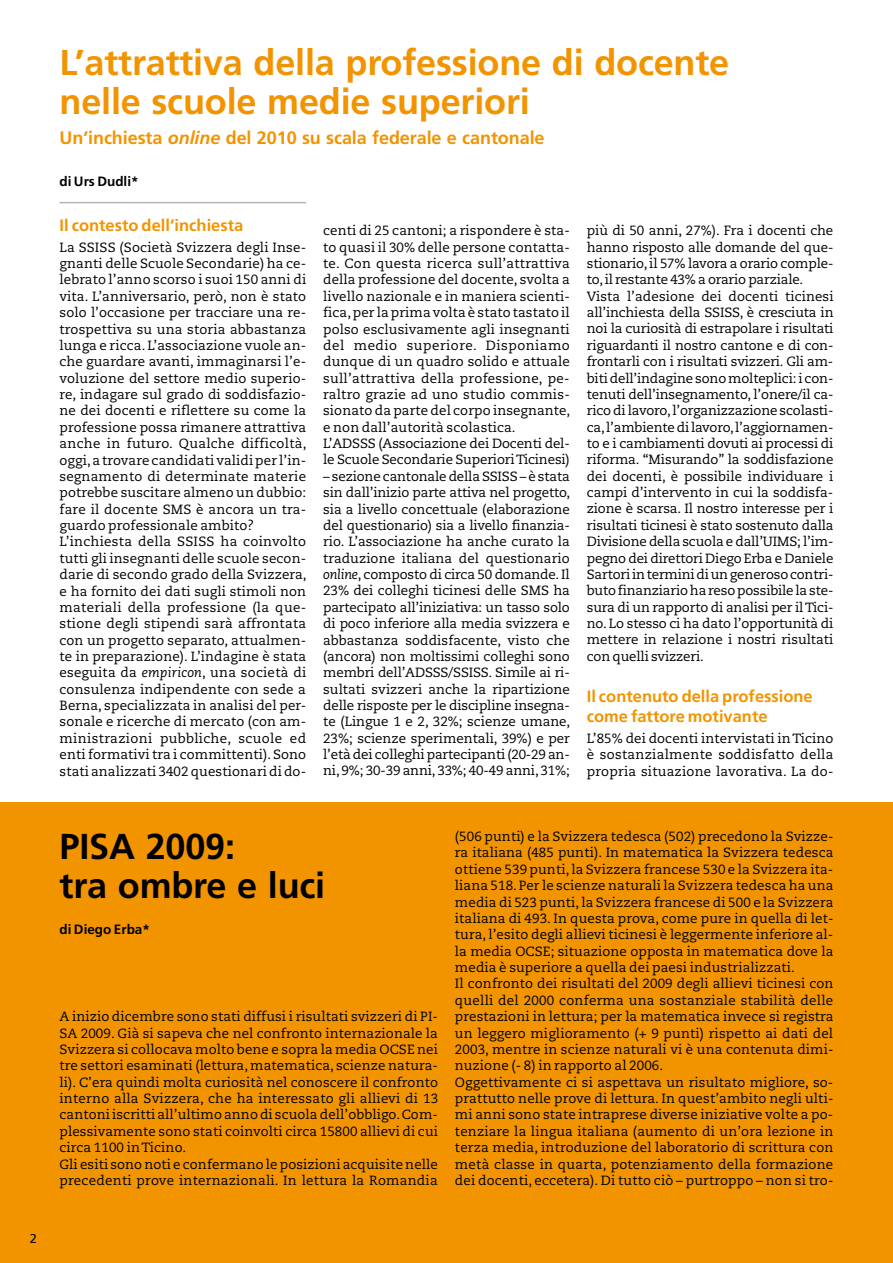
<style>
.page{position:relative;width:893px;height:1263px;background:#fff}
.page>*{position:absolute;margin:0;border:0;box-sizing:border-box;transform-origin:0 0}
.t1{font:700 36px/39px "Frutiger";letter-spacing:-.005em;color:#f29400}
.t2{font:700 36px/39px "Frutiger";letter-spacing:-.005em;color:#000}
.t3{font:700 18px "Frutiger";letter-spacing:-.005em;color:#f29400}
.t4{font:700 16.5px/19.5px "Frutiger";color:#f29400}
.t5{font:700 13.5px "Frutiger";color:#000}
.t6{font:13.35px/16.4px "Caecilia";letter-spacing:.01em;color:#000}
.t7{font:13.35px/16.4px "Caecilia";letter-spacing:-.01em;color:#000}
.t8{font:12.75px "Frutiger";color:#000}
.s1{font-style:italic}
</style>
<div class="page">
<div style="left:0;top:803px;width:893px;height:460px;background:#f29400"></div>
<hr style="left:60px;top:202px;width:246px;height:1px;background:#b1b3b4">
<p class="t8" style="left:30px;top:1231px;width:9px">2</p>
<h1 class="t1" style="left:60px;top:42px;width:671px">L’attrattiva della professione di docente nelle scuole medie superiori</h1>
<h2 class="t3" style="left:60px;top:127px;width:487px">Un’inchiesta <span class="s1">online</span> del 2010 su scala federale e cantonale</h2>
<p class="t5" style="left:60px;top:174px;width:81px">di Urs Dudli*</p>
<p class="t4" style="left:60px;top:215px;width:185px">Il contesto dell’inchiesta</p>
<p class="t6" style="left:60px;top:239px;width:249px">La SSISS (Società Svizzera degli Inse&shy;gnanti delle Scuole Secondarie) ha ce&shy;lebrato l’anno scorso i suoi 150 anni di vita. L’anniversario, però, non è stato solo l’occasione per tracciare una re&shy;trospettiva su una storia abbastanza lunga e ricca. L’associazione vuole an&shy;che guardare avanti, immaginarsi l’e&shy;voluzione del settore medio superio&shy;re, indagare sul grado di soddisfazio&shy;ne dei docenti e riflettere su come la professione possa rimanere attrattiva anche in futuro. Qualche difficoltà, oggi, a trovare candidati validi per l’in&shy;segnamento di determinate materie potrebbe suscitare almeno un dubbio: fare il docente SMS è ancora un tra&shy;guardo professionale ambito?<br>L’inchiesta della SSISS ha coinvolto tutti gli insegnanti delle scuole secon&shy;darie di secondo grado della Svizzera, e ha fornito dei dati sugli stimoli non materiali della professione (la que&shy;stione degli stipendi sarà affrontata con un progetto separato, attualmen&shy;te in preparazione). L’indagine è stata eseguita da <span class="s1">empiricon</span>, una società di consulenza indipendente con sede a Berna, specializzata in analisi del per&shy;sonale e ricerche di mercato (con am&shy;ministrazioni pubbliche, scuole ed enti formativi tra i committenti). Sono stati analizzati 3402 questionari di do-</p>
<p class="t6" style="left:323px;top:223px;width:249px">centi di 25 cantoni; a rispondere è sta&shy;to quasi il 30% delle persone contatta&shy;te. Con questa ricerca sull’attrattiva della professione del docente, svolta a livello nazionale e in maniera scienti&shy;fica, per la prima volta è stato tastato il polso esclusivamente agli insegnanti del medio superiore. Disponiamo dunque di un quadro solido e attuale sull’attrattiva della professione, pe&shy;raltro grazie ad uno studio commis&shy;sionato da parte del corpo insegnante, e non dall’autorità scolastica.<br>L’ADSSS (Associazione dei Docenti del&shy;le Scuole Secondarie Superiori Ticinesi)</p>
<p class="t6" style="left:323px;top:468px;width:249px;text-align:justify">– sezione cantonale della SSISS – è stata sin dall’inizio parte attiva nel progetto, sia a livello concettuale (elaborazione del questionario) sia a livello finanzia&shy;rio. L’associazione ha anche curato la traduzione italiana del questionario <span class="s1">online</span>, composto di circa 50 domande. Il 23% dei colleghi ticinesi delle SMS ha partecipato all’iniziativa: un tasso solo di poco inferiore alla media svizzera e abbastanza soddisfacente, visto che (ancora) non moltissimi colleghi sono membri dell’ADSSS/SSISS. Simile ai ri&shy;sultati svizzeri anche la ripartizione delle risposte per le discipline insegna&shy;te (Lingue 1 e 2, 32%; scienze umane, 23%; scienze sperimentali, 39%) e per l’età dei colleghi partecipanti (20-29 an&shy;ni, 9%; 30-39 anni, 33%; 40-49 anni, 31%;</p>
<p class="t7" style="left:587px;top:223px;width:248px">più di 50 anni, 27%). Fra i docenti che hanno risposto alle domande del que&shy;stionario, il 57% lavora a orario comple&shy;to, il restante 43% a orario parziale.<br>Vista l’adesione dei docenti ticinesi all’inchiesta della SSISS, è cresciuta in noi la curiosità di estrapolare i risultati riguardanti il nostro cantone e di con&shy;frontarli con i risultati svizzeri. Gli am&shy;biti dell’indagine sono molteplici: i con&shy;tenuti dell’insegnamento, l’onere/il ca&shy;rico di lavoro, l’organizzazione scolasti&shy;ca, l’ambiente di lavoro, l’aggiornamen&shy;to e i cambiamenti dovuti ai processi di riforma. “Misurando” la soddisfazione dei docenti, è possibile individuare i campi d’intervento in cui la soddisfa&shy;zione è scarsa. Il nostro interesse per i risultati ticinesi è stato sostenuto dalla Divisione della scuola e dall’UIMS; l’im&shy;pegno dei direttori Diego Erba e Daniele Sartori in termini di un generoso contri&shy;buto finanziario ha reso possibile la ste&shy;sura di un rapporto di analisi per il Tici&shy;no. Lo stesso ci ha dato l’opportunità di mettere in relazione i nostri risultati con quelli svizzeri.</p>
<p class="t4" style="left:587px;top:686px;width:227px">Il contenuto della professione come fattore motivante</p>
<p class="t6" style="left:587px;top:730px;width:248px;text-align:justify">L’85% dei docenti intervistati in Ticino è sostanzialmente soddisfatto della propria situazione lavorativa. La do-</p>
<h1 class="t2" style="left:60px;top:826px;width:267px">PISA 2009:<br>tra ombre e luci</h1>
<p class="t5" style="left:60px;top:921px;width:92px">di Diego Erba*</p>
<p class="t6" style="left:60px;top:1009px;width:380px">A inizio dicembre sono stati diffusi i risultati svizzeri di PI-SA 2009. Già si sapeva che nel confronto internazionale la Svizzera si collocava molto bene e sopra la media OCSE nei tre settori esaminati (lettura, matematica, scienze natura&shy;li). C’era quindi molta curiosità nel conoscere il confronto interno alla Svizzera, che ha interessato gli allievi di 13 cantoni iscritti all’ultimo anno di scuola dell’obbligo. Com&shy;plessivamente sono stati coinvolti circa 15800 allievi di cui circa 1100 in Ticino.<br>Gli esiti sono noti e confermano le posizioni acquisite nelle precedenti prove internazionali. In lettura la Romandia</p>
<p class="t6" style="left:455px;top:828px;width:380px">(506 punti) e la Svizzera tedesca (502) precedono la Svizze&shy;ra italiana (485 punti). In matematica la Svizzera tedesca ottiene 539 punti, la Svizzera francese 530 e la Svizzera ita&shy;liana 518. Per le scienze naturali la Svizzera tedesca ha una media di 523 punti, la Svizzera francese di 500 e la Svizzera italiana di 493. In questa prova, come pure in quella di let&shy;tura, l’esito degli allievi ticinesi è leggermente inferiore al&shy;la media OCSE; situazione opposta in matematica dove la media è superiore a quella dei paesi industrializzati.<br>Il confronto dei risultati del 2009 degli allievi ticinesi con quelli del 2000 conferma una sostanziale stabilità delle prestazioni in lettura; per la matematica invece si registra un leggero miglioramento (+ 9 punti) rispetto ai dati del 2003, mentre in scienze naturali vi è una contenuta dimi&shy;nuzione (- 8) in rapporto al 2006.<br>Oggettivamente ci si aspettava un risultato migliore, so&shy;prattutto nelle prove di lettura. In quest’ambito negli ulti&shy;mi anni sono state intraprese diverse iniziative volte a po&shy;tenziare la lingua italiana (aumento di un’ora lezione in terza media, introduzione del laboratorio di scrittura con metà classe in quarta, potenziamento della formazione dei docenti, eccetera). Di tutto ciò – purtroppo – non si tro-</p>
</div>
